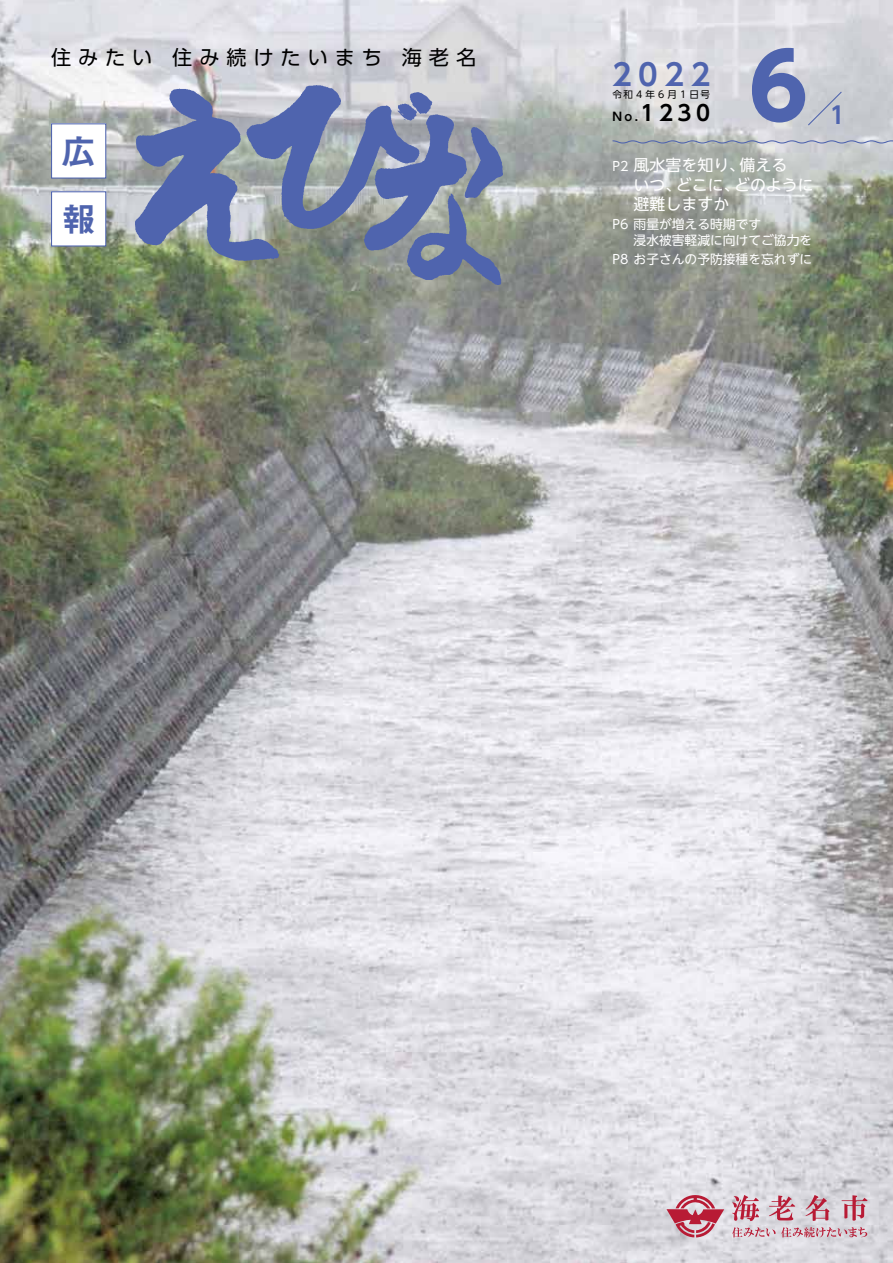
<style>
.page{position:relative;width:893px;height:1263px;background:#fff}
.page>*{position:absolute;margin:0;border:0;box-sizing:border-box;transform-origin:0 0}
.t1{font:700 89.25px "UD Shin Go NT Pro";color:#4f64ae}
.t2{font:34.05px "Midashi Go Pro MB31";color:#4f64ae}
.t3{font:700 29.7px "UD Shin Go NT Pro De";color:#4f64ae}
.t4{font:700 23.4px "UD Shin Go NT Pro De";color:#4f64ae}
.t5{font:700 21.3px "UD Shin Go NT Pro De";color:#000}
.t6{font:20.25px "UD Shin Go Pro";letter-spacing:.34em;color:#000}
.t7{font:15.9px/19.2px "UD Shin Go NT Pro";color:#fff}
.t8{font:12.75px/15.9px "UD Shin Go NT Pro";color:#fff}
.t9{font:9.6px "UD Shin Go NT Pro";letter-spacing:.155em;color:#000}
.s1{font-size:11.7px}
.s2{font-size:12.75px}
</style>
<div class="page">
<img style="left:0;top:0;width:893px;height:1263px">
<svg style="left:612px;top:140px;width:281px;height:4px"></svg>
<svg style="left:666px;top:1194px;width:58px;height:43px;background:#cd8c9a"></svg>
<svg style="left:732px;top:1195px;width:27px;height:26px"></svg>
<svg style="left:769px;top:1195px;width:26px;height:25px"></svg>
<svg style="left:805px;top:1195px;width:24px;height:26px"></svg>
<svg style="left:841px;top:1195px;width:27px;height:26px"></svg>
<svg style="left:732px;top:1227px;width:135px;height:10px"></svg>
<div style="left:52px;top:192px;width:54px;height:54px;background:#fff"></div>
<div style="left:51px;top:191px;width:55px;height:56px;border:1px solid #4f64ae"></div>
<div style="left:52px;top:124px;width:54px;height:54px;background:#fff"></div>
<div style="left:51px;top:123px;width:55px;height:56px;border:1px solid #4f64ae"></div>
<img style="left:135px;top:85px;width:367px;height:200px">
<svg style="left:807px;top:90px;width:36px;height:37px"></svg>
<h3 class="t6" style="left:51px;top:40px;width:427px">住みたい 住み続けたいまち 海老名</h3>
<h2 class="t2" style="left:62px;top:124px;width:34px">広</h2>
<h2 class="t2" style="left:62px;top:192px;width:34px">報</h2>
<h3 class="t3" style="left:612px;top:50px;width:100px">2022</h3>
<p class="t9" style="left:612px;top:86px;width:99px">令和４年６月１日号</p>
<h3 class="t5" style="left:612px;top:95px;width:99px"><span class="s1">No.</span>1230</h3>
<h1 class="t1" style="left:749px;top:14px;width:60px">6</h1>
<p class="t7" style="left:634px;top:155px;width:182px;text-indent:-21px"><span class="s2">P2</span> 風水害を知り、備える<br>いつ、どこに、どのように避難しますか</p>
<p class="t8" style="left:634px;top:216px;width:180px;text-indent:-21px">P6 雨量が増える時期です<br>浸水被害軽減に向けてご協力を</p>
<p class="t8" style="left:612px;top:251px;width:201px">P8 お子さんの予防接種を忘れずに</p>
<h3 class="t4" style="left:830px;top:96px;width:17px">1</h3>
</div>
